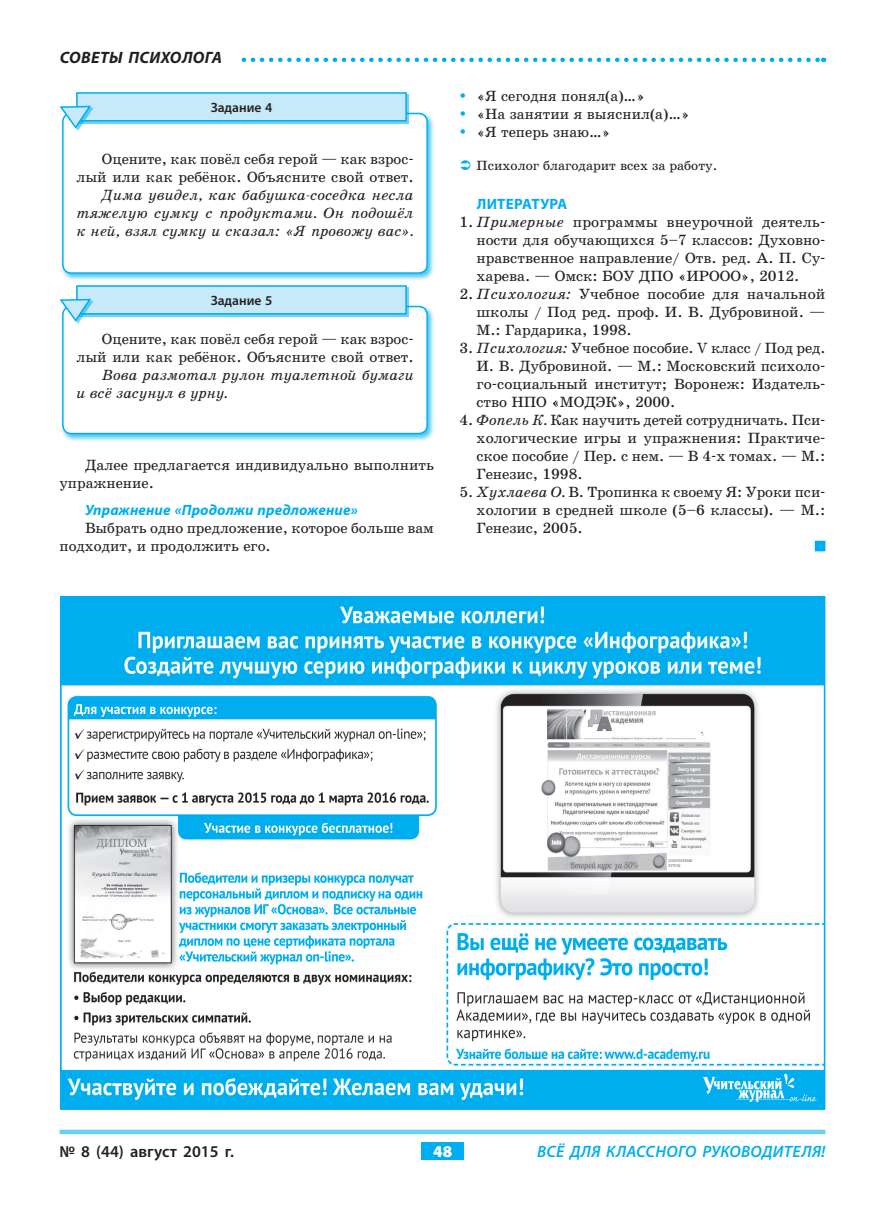
<style>
.page{position:relative;width:885px;height:1212px;background:#fff}
.page>*{position:absolute;margin:0;border:0;box-sizing:border-box;transform-origin:0 0}
.t1{font:italic 600 16.5px "Myriad Pro";letter-spacing:.02em;color:#00aeef}
.t2{font:600 16.5px "Myriad Pro";color:#231f20}
.t3{font:italic 700 16.5px "Myriad Pro";letter-spacing:.045em;color:#231f20}
.t4{font:900 16.5px "Myriad Pro";color:#fff}
.СПИСОК_1{font:15px/18px "School Book C";color:#231f20;text-align:justify}
.t5{font:italic 15px/18px "School Book C";letter-spacing:.005em;color:#231f20;text-align:right}
.ОСНОВНОЙ_ТЕКСТ{font:15px/18px "School Book C";color:#231f20}
.ПЯТЫЙ_УРОВЕНЬ{font:italic 700 15px "Myriad Pro";letter-spacing:.005em;color:#00aeef}
.ТРЕТИЙ_УРОВЕНЬ{font:700 15px "Myriad Pro";letter-spacing:.02em;color:#00aeef}
.t6{font:13.5px "School Book C";color:#231f20}
.t7{font:600 13.5px "Myriad Pro";color:#231f20}
.s1{font-style:normal}
.s2{font-style:italic}
</style>
<div class="page">
<div style="left:421px;top:1142px;width:42px;height:17px;background:#00aeef"></div>
<hr style="left:60px;top:1130px;width:765px;height:4px;background:#6bcff6">
<svg style="left:241px;top:58px;width:583px;height:4px"></svg>
<div style="left:60px;top:111px;width:375px;height:170px;background:#00aeef;opacity:.7"></div>
<div style="left:63px;top:114px;width:364px;height:159px;background:#fff;border-radius:9px"></div>
<div style="left:62px;top:113px;width:366px;height:161px;border:2px solid #00aeef;border-radius:9px"></div>
<div style="left:78px;top:94px;width:331px;height:29px;background:#00aeef;opacity:.55"></div>
<div style="left:77px;top:93px;width:329px;height:28px;background:#c6eafa"></div>
<div style="left:76px;top:92px;width:331px;height:30px;border:2px solid #00aeef"></div>
<div style="left:61px;top:108px;width:32px;height:23px;background:#00aeef;opacity:.55"></div>
<svg style="left:59px;top:105px;width:33px;height:24px"></svg>
<div style="left:60px;top:304px;width:375px;height:138px;background:#00aeef;opacity:.7"></div>
<div style="left:63px;top:307px;width:364px;height:127px;background:#fff;border-radius:9px"></div>
<div style="left:62px;top:306px;width:366px;height:128px;border:2px solid #00aeef;border-radius:9px"></div>
<div style="left:78px;top:287px;width:331px;height:29px;background:#00aeef;opacity:.55"></div>
<div style="left:77px;top:286px;width:329px;height:28px;background:#c6eafa"></div>
<div style="left:76px;top:285px;width:331px;height:30px;border:2px solid #00aeef"></div>
<div style="left:61px;top:301px;width:32px;height:23px;background:#00aeef;opacity:.55"></div>
<svg style="left:59px;top:298px;width:33px;height:24px"></svg>
<div style="left:814px;top:541px;width:11px;height:10px;background:#00aeef"></div>
<img style="left:62px;top:598px;width:761px;height:509px">
<p class="t3" style="left:60px;top:47px;width:162px">Советы психолога</p>
<p class="t7" style="left:211px;top:99px;width:63px">Задание 4</p>
<p class="t5" style="left:76px;top:150px;width:339px"><span class="s1">Оцените, как повёл себя герой — как взрос&shy;лый или как ребёнок. Объясните свой ответ.<br></span>Дима увидел, как бабушка-соседка несла тяжелую сумку с продуктами. Он подошёл к ней, взял сумку и сказал: «Я провожу вас».</p>
<p class="t7" style="left:211px;top:292px;width:63px">Задание 5</p>
<p class="СПИСОК_1" style="left:102px;top:330px;width:313px">Оцените, как повёл себя герой — как взрос-</p>
<p class="СПИСОК_1" style="left:76px;top:348px;width:339px">лый или как ребёнок. Объясните свой ответ.</p>
<p class="t5" style="left:102px;top:366px;width:313px">Вова размотал рулон туалетной бумаги</p>
<p class="t5" style="left:76px;top:384px;width:153px">и всё засунул в урну.</p>
<p class="ОСНОВНОЙ_ТЕКСТ" style="left:60px;top:456px;width:376px;text-indent:26px">Далее предлагается индивидуально выполнить упражнение.</p>
<p class="ПЯТЫЙ_УРОВЕНЬ" style="left:85px;top:500px;width:274px">Упражнение «Продолжи предложение»</p>
<p class="ОСНОВНОЙ_ТЕКСТ" style="left:60px;top:519px;width:376px;text-indent:26px">Выбрать одно предложение, которое больше вам подходит, и продолжить его.</p>
<p class="СПИСОК_1" style="left:476px;top:87px;width:170px">«Я сегодня понял(а)…»</p>
<p class="СПИСОК_1" style="left:476px;top:105px;width:215px">«На занятии я выяснил(а)…»</p>
<p class="СПИСОК_1" style="left:476px;top:123px;width:135px">«Я теперь знаю…»</p>
<p class="t6" style="left:476px;top:159px;width:242px">Психолог благодарит всех за работу.</p>
<p class="ТРЕТИЙ_УРОВЕНЬ" style="left:476px;top:194px;width:92px">ЛИТЕРАТУРА</p>
<p class="СПИСОК_1" style="left:476px;top:213px;width:350px;text-indent:-17px">1. <span class="s2">Примерные</span> программы внеурочной деятель&shy;ности для обучающихся 5–7 классов: Духовно&shy;нравственное направление/ Отв. ред. А. П. Су&shy;харева. — Омск: БОУ ДПО «ИРООО», 2012.</p>
<p class="СПИСОК_1" style="left:476px;top:285px;width:350px;text-indent:-17px">2. <span class="s2">Психология:</span> Учебное пособие для начальной школы / Под ред. проф. И. В. Дубровиной. — М.: Гардарика, 1998.</p>
<p class="СПИСОК_1" style="left:476px;top:339px;width:350px;text-indent:-17px">3. <span class="s2">Психология:</span> Учебное пособие. V класс / Под ред.<br>И. В. Дубровиной. — М.: Московский психоло&shy;го-социальный институт; Воронеж: Издатель&shy;ство НПО «МОДЭК», 2000.</p>
<p class="СПИСОК_1" style="left:476px;top:411px;width:350px;text-indent:-17px">4. <span class="s2">Фопель К.</span> Как научить детей сотрудничать. Пси&shy;хологические игры и упражнения: Практиче&shy;ское пособие / Пер. с нем. — В 4-х томах. — М.:<br>Генезис, 1998.</p>
<p class="СПИСОК_1" style="left:476px;top:483px;width:350px;text-indent:-17px">5. <span class="s2">Хухлаева О.</span> В. Тропинка к своему Я: Уроки пси&shy;хологии в средней школе (5–6 классы). — М.:<br>Генезис, 2005.</p>
<p class="t2" style="left:60px;top:1141px;width:176px">№ 8 (44) август 2015 г.</p>
<p class="t4" style="left:433px;top:1142px;width:21px">48</p>
<p class="t1" style="left:537px;top:1141px;width:290px">ВСЁ ДЛЯ КЛАССНОГО РУКОВОДИТЕЛЯ!</p>
</div>
